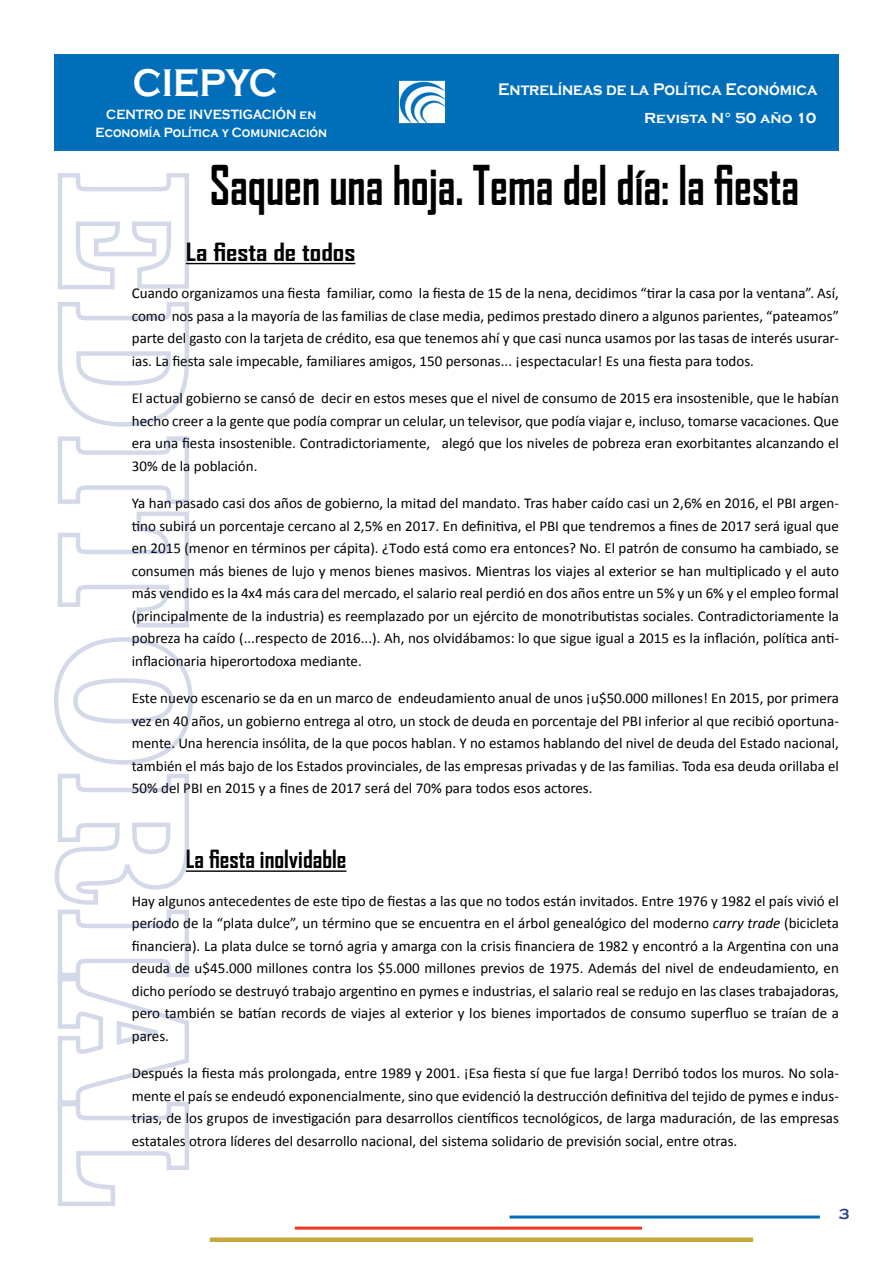
<style>
.page{position:relative;width:893px;height:1263px;background:#fff}
.page>*{position:absolute;margin:0;border:0;box-sizing:border-box;transform-origin:0 0}
.t1{font:700 52.5px "Agency FB";color:#000;scale:.85 1}
.t2{font:700 39.75px "Copperplate Gothic";color:#fff;scale:.87 1}
.t3{font:700 24px "Agency FB";color:#000}
.t4{font:700 24px "Agency FB";color:#000;scale:1.18 1}
.t5{font:700 17.25px "Copperplate Gothic";color:#fff;scale:.87 1}
.t6{font:15px/22.5px "Calibri";color:#000;text-align:justify}
.t7{font:700 15px "Copperplate Gothic";color:#fff}
.t8{font:700 15px "Copperplate Gothic";color:#25408f}
.t9{font:700 13.8px/18px "Copperplate Gothic";color:#fff;text-align:center;scale:.87 1}
.s1{font-style:italic}
</style>
<div class="page">
<div style="left:54px;top:54px;width:785px;height:97px;background:#006eb9"></div>
<img style="left:399px;top:81px;width:46px;height:43px">
<hr style="left:186px;top:263px;width:169px;height:1px;background:#000">
<hr style="left:186px;top:870px;width:160px;height:2px;background:#000">
<hr style="left:510px;top:1215px;width:310px;height:3px;background:#006eb9">
<hr style="left:295px;top:1226px;width:347px;height:3px;background:#ee3825">
<div style="left:210px;top:1237px;width:543px;height:5px;background:#c7a83c"></div>
<svg style="left:57px;top:173px;width:134px;height:117px"></svg>
<svg style="left:54px;top:302px;width:141px;height:904px"></svg>
<p class="t2" style="left:133px;top:60px;width:168px">CIEPYC</p>
<p class="t9" style="left:96px;top:105px;width:268px">CENTRO DE INVESTIGACIÓN en<br>Economía Política y Comunicación</p>
<p class="t5" style="left:498px;top:80px;width:369px">Entrelíneas de la Política Económica</p>
<p class="t7" style="left:644px;top:110px;width:174px">Revista N° 50 año 10</p>
<p class="t1" style="left:210px;top:152px;width:695px">Saquen una hoja. Tema del día: la fiesta</p>
<p class="t4" style="left:186px;top:237px;width:145px">La fiesta de todos</p>
<p class="t6" style="left:132px;top:281px;width:709px">Cuando organizamos una fiesta familiar, como la fiesta de 15 de la nena, decidimos “tirar la casa por la ventana”. Así, como nos pasa a la mayoría de las familias de clase media, pedimos prestado dinero a algunos parientes, “pateamos” parte del gasto con la tarjeta de crédito, esa que tenemos ahí y que casi nunca usamos por las tasas de interés usurar&shy;ias. La fiesta sale impecable, familiares amigos, 150 personas... ¡espectacular! Es una fiesta para todos.</p>
<p class="t6" style="left:132px;top:386px;width:709px">El actual gobierno se cansó de decir en estos meses que el nivel de consumo de 2015 era insostenible, que le habían hecho creer a la gente que podía comprar un celular, un televisor, que podía viajar e, incluso, tomarse vacaciones. Que era una fiesta insostenible. Contradictoriamente, alegó que los niveles de pobreza eran exorbitantes alcanzando el 30% de la población.</p>
<p class="t6" style="left:132px;top:491px;width:709px">Ya han pasado casi dos años de gobierno, la mitad del mandato. Tras haber caído casi un 2,6% en 2016, el PBI argen&shy;tino subirá un porcentaje cercano al 2,5% en 2017. En definitiva, el PBI que tendremos a fines de 2017 será igual que en 2015 (menor en términos per cápita). ¿Todo está como era entonces? No. El patrón de consumo ha cambiado, se consumen más bienes de lujo y menos bienes masivos. Mientras los viajes al exterior se han multiplicado y el auto más vendido es la 4x4 más cara del mercado, el salario real perdió en dos años entre un 5% y un 6% y el empleo formal (principalmente de la industria) es reemplazado por un ejército de monotributistas sociales. Contradictoriamente la pobreza ha caído (...respecto de 2016...). Ah, nos olvidábamos: lo que sigue igual a 2015 es la inflación, política anti&shy;inflacionaria hiperortodoxa mediante.</p>
<p class="t6" style="left:132px;top:686px;width:709px">Este nuevo escenario se da en un marco de endeudamiento anual de unos ¡u$50.000 millones! En 2015, por primera vez en 40 años, un gobierno entrega al otro, un stock de deuda en porcentaje del PBI inferior al que recibió oportuna&shy;mente. Una herencia insólita, de la que pocos hablan. Y no estamos hablando del nivel de deuda del Estado nacional, también el más bajo de los Estados provinciales, de las empresas privadas y de las familias. Toda esa deuda orillaba el 50% del PBI en 2015 y a fines de 2017 será del 70% para todos esos actores.</p>
<p class="t3" style="left:186px;top:844px;width:162px">La fiesta inolvidable</p>
<p class="t6" style="left:132px;top:889px;width:709px">Hay algunos antecedentes de este tipo de fiestas a las que no todos están invitados. Entre 1976 y 1982 el país vivió el período de la “plata dulce”, un término que se encuentra en el árbol genealógico del moderno <span class="s1">carry trade</span> (bicicleta financiera). La plata dulce se tornó agria y amarga con la crisis financiera de 1982 y encontró a la Argentina con una deuda de u$45.000 millones contra los $5.000 millones previos de 1975. Además del nivel de endeudamiento, en dicho período se destruyó trabajo argentino en pymes e industrias, el salario real se redujo en las clases trabajadoras, pero también se batían records de viajes al exterior y los bienes importados de consumo superfluo se traían de a pares.</p>
<p class="t6" style="left:132px;top:1061px;width:709px">Después la fiesta más prolongada, entre 1989 y 2001. ¡Esa fiesta sí que fue larga! Derribó todos los muros. No sola&shy;mente el país se endeudó exponencialmente, sino que evidenció la destrucción definitiva del tejido de pymes e indus&shy;trias, de los grupos de investigación para desarrollos científicos tecnológicos, de larga maduración, de las empresas estatales otrora líderes del desarrollo nacional, del sistema solidario de previsión social, entre otras.</p>
<p class="t8" style="left:839px;top:1206px;width:12px">3</p>
</div>
